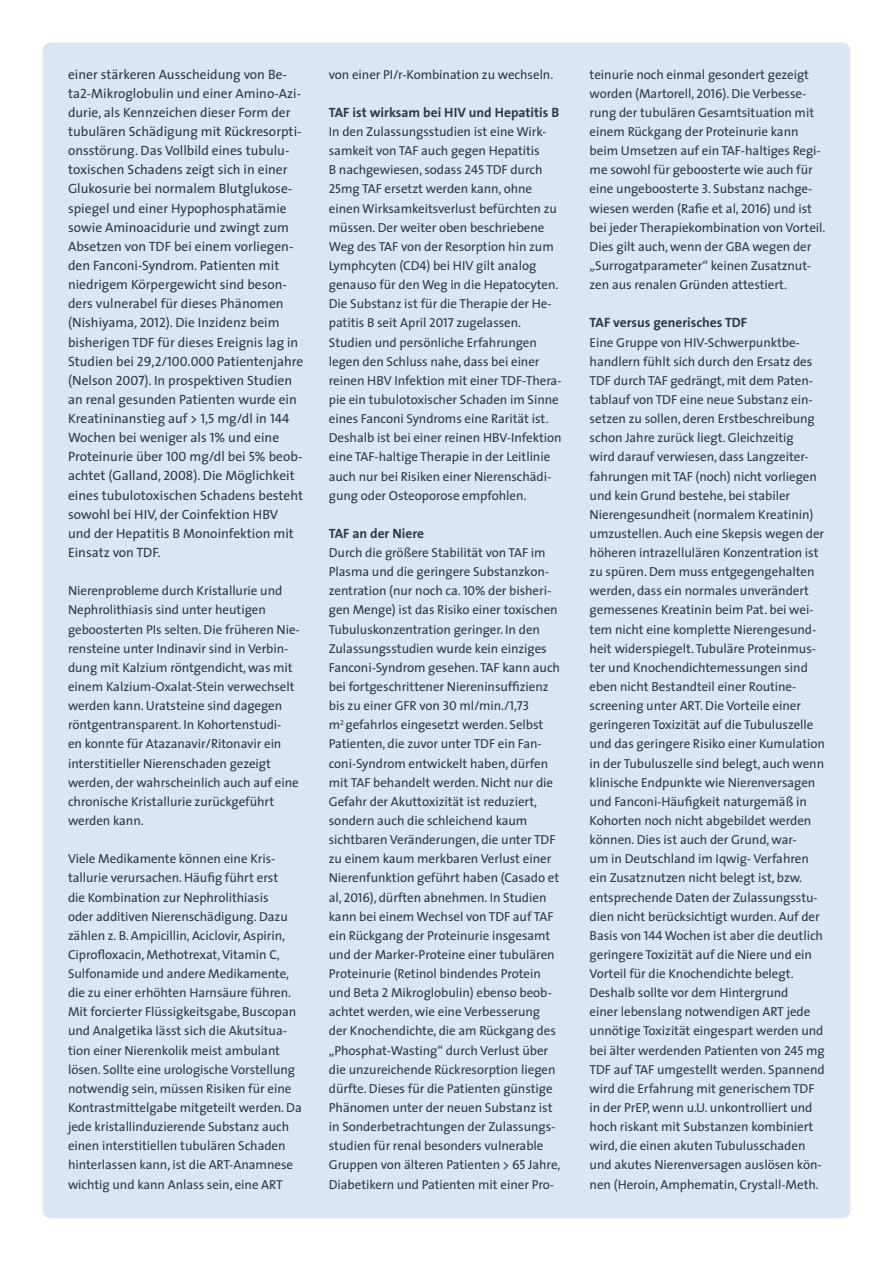
<style>
.page{position:relative;width:893px;height:1263px;background:#fff}
.page>*{position:absolute;margin:0;border:0;box-sizing:border-box;transform-origin:0 0}
.t1{font:13.5px/19.2px "The Sans";color:#2b3a46}
.t2{font:700 13.5px "The Sans";color:#2b3a46}
.t3{font:13.05px/19.2px "The Sans";letter-spacing:-.005em;color:#2b3a46}
.s1{font-family:"The Sans Caps"}
</style>
<div class="page">
<div style="left:43px;top:43px;width:807px;height:1175px;background:#dbe6f4;border-radius:9px"></div>
<p class="t1" style="left:68px;top:64px;width:237px">einer stärkeren Ausscheidung von Be&shy;ta<span class="s1">2</span>-Mikroglobulin und einer Amino-Azi&shy;durie, als Kennzeichen dieser Form der tubulären Schädigung mit Rückresorpti&shy;onsstörung. Das Vollbild eines tubulu&shy;toxischen Schadens zeigt sich in einer Glukosurie bei normalem Blutglukose&shy;spiegel und einer Hypophosphatämie sowie Aminoacidurie und zwingt zum Absetzen von TDF bei einem vorliegen&shy;den Fanconi-Syndrom. Patienten mit niedrigem Körpergewicht sind beson&shy;ders vulnerabel für dieses Phänomen (Nishiyama, <span class="s1">2012</span>). Die Inzidenz beim bisherigen TDF für dieses Ereignis lag in Studien bei <span class="s1">29</span>,<span class="s1">2</span>/<span class="s1">100</span>.<span class="s1">000</span> Patientenjahre (Nelson <span class="s1">2007</span>). In prospektiven Studien an renal gesunden Patienten wurde ein Kreatininanstieg auf &gt; <span class="s1">1</span>,<span class="s1">5</span> mg/dl in <span class="s1">144<br></span>Wochen bei weniger als <span class="s1">1</span>% und eine Proteinurie über <span class="s1">100</span> mg/dl bei <span class="s1">5</span>% beob&shy;achtet (Galland, <span class="s1">2008</span>). Die Möglichkeit eines tubulotoxischen Schadens besteht sowohl bei HIV, der Coinfektion HBV und der Hepatitis B Monoinfektion mit Einsatz von TDF.</p>
<p class="t3" style="left:68px;top:581px;width:233px">Nierenprobleme durch Kristallurie und Nephrolithiasis sind unter heutigen geboosterten PIs selten. Die früheren Nie&shy;rensteine unter Indinavir sind in Verbin&shy;dung mit Kalzium röntgendicht, was mit einem Kalzium-Oxalat-Stein verwechselt werden kann. Uratsteine sind dagegen röntgentransparent. In Kohortenstudi-<br>en konnte für Atazanavir/Ritonavir ein interstitieller Nierenschaden gezeigt werden, der wahrscheinlich auch auf eine chronische Kristallurie zurückgeführt werden kann.</p>
<p class="t3" style="left:68px;top:849px;width:235px">Viele Medikamente können eine Kris&shy;tallurie verursachen. Häufig führt erst<br>die Kombination zur Nephrolithiasis<br>oder additiven Nierenschädigung. Dazu zählen z. B. Ampicillin, Aciclovir, Aspirin, Ciprofloxacin, Methotrexat, Vitamin C, Sulfonamide und andere Medikamente, die zu einer erhöhten Harnsäure führen.<br>Mit forcierter Flüssigkeitsgabe, Buscopan und Analgetika lässt sich die Akutsitua&shy;tion einer Nierenkolik meist ambulant lösen. Sollte eine urologische Vorstellung notwendig sein, müssen Risiken für eine Kontrastmittelgabe mitgeteilt werden. Da jede kristallinduzierende Substanz auch einen interstitiellen tubulären Schaden hinterlassen kann, ist die ART-Anamnese wichtig und kann Anlass sein, eine ART</p>
<p class="t3" style="left:329px;top:64px;width:226px">von einer PI/r-Kombination zu wechseln.</p>
<p class="t2" style="left:329px;top:101px;width:232px">TAF ist wirksam bei HIV und Hepatitis B</p>
<p class="t3" style="left:329px;top:122px;width:234px">In den Zulassungsstudien ist eine Wirk&shy;samkeit von TAF auch gegen Hepatitis<br>B nachgewiesen, sodass <span class="s1">245</span> TDF durch <span class="s1">25</span>mg TAF ersetzt werden kann, ohne einen Wirksamkeitsverlust befürchten zu müssen. Der weiter oben beschriebene Weg des TAF von der Resorption hin zum Lymphcyten (CD<span class="s1">4</span>) bei HIV gilt analog genauso für den Weg in die Hepatocyten.<br>Die Substanz ist für die Therapie der He&shy;patitis B seit April <span class="s1">2017</span> zugelassen.<br>Studien und persönliche Erfahrungen legen den Schluss nahe, dass bei einer reinen HBV Infektion mit einer TDF-Thera&shy;pie ein tubulotoxischer Schaden im Sinne eines Fanconi Syndroms eine Rarität ist.<br>Deshalb ist bei einer reinen HBV-Infektion eine TAF-haltige Therapie in der Leitlinie auch nur bei Risiken einer Nierenschädi&shy;gung oder Osteoporose empfohlen.</p>
<p class="t2" style="left:329px;top:522px;width:97px">TAF an der Niere</p>
<p class="t3" style="left:329px;top:543px;width:233px">Durch die größere Stabilität von TAF im Plasma und die geringere Substanzkon&shy;zentration (nur noch ca. <span class="s1">10</span>% der bisheri&shy;gen Menge) ist das Risiko einer toxischen Tubuluskonzentration geringer. In den Zulassungsstudien wurde kein einziges Fanconi-Syndrom gesehen. TAF kann auch bei fortgeschrittener Niereninsuffizienz bis zu einer GFR von <span class="s1">30</span> ml/min./<span class="s1">1</span>,<span class="s1">73<br></span>m<sup>2</sup> gefahrlos eingesetzt werden. Selbst Patienten, die zuvor unter TDF ein Fan&shy;coni-Syndrom entwickelt haben, dürfen mit TAF behandelt werden. Nicht nur die Gefahr der Akuttoxizität ist reduziert, sondern auch die schleichend kaum sichtbaren Veränderungen, die unter TDF zu einem kaum merkbaren Verlust einer Nierenfunktion geführt haben (Casado et al, <span class="s1">2016</span>), dürften abnehmen. In Studien kann bei einem Wechsel von TDF auf TAF ein Rückgang der Proteinurie insgesamt und der Marker-Proteine einer tubulären Proteinurie (Retinol bindendes Protein und Beta <span class="s1">2</span> Mikroglobulin) ebenso beob&shy;achtet werden, wie eine Verbesserung der Knochendichte, die am Rückgang des „Phosphat-Wasting“ durch Verlust über die unzureichende Rückresorption liegen dürfte. Dieses für die Patienten günstige Phänomen unter der neuen Substanz ist in Sonderbetrachtungen der Zulassungs&shy;studien für renal besonders vulnerable Gruppen von älteren Patienten &gt; <span class="s1">65</span> Jahre, Diabetikern und Patienten mit einer Pro-</p>
<p class="t3" style="left:590px;top:64px;width:237px">teinurie noch einmal gesondert gezeigt worden (Martorell, <span class="s1">2016</span>). Die Verbesse&shy;rung der tubulären Gesamtsituation mit einem Rückgang der Proteinurie kann beim Umsetzen auf ein TAF-haltiges Regi&shy;me sowohl für geboosterte wie auch für eine ungeboosterte <span class="s1">3</span>. Substanz nachge&shy;wiesen werden (Rafie et al, <span class="s1">2016</span>) und ist bei jeder Therapiekombination von Vorteil.<br>Dies gilt auch, wenn der GBA wegen der „Surrogatparameter“ keinen Zusatznut&shy;zen aus renalen Gründen attestiert.</p>
<p class="t2" style="left:590px;top:312px;width:159px">TAF versus generisches TDF</p>
<p class="t3" style="left:590px;top:332px;width:237px">Eine Gruppe von HIV-Schwerpunktbe&shy;handlern fühlt sich durch den Ersatz des TDF durch TAF gedrängt, mit dem Paten&shy;tablauf von TDF eine neue Substanz ein&shy;setzen zu sollen, deren Erstbeschreibung schon Jahre zurück liegt. Gleichzeitig<br>wird darauf verwiesen, dass Langzeiter&shy;fahrungen mit TAF (noch) nicht vorliegen und kein Grund bestehe, bei stabiler Nierengesundheit (normalem Kreatinin) umzustellen. Auch eine Skepsis wegen der höheren intrazellulären Konzentration ist zu spüren. Dem muss entgegengehalten werden, dass ein normales unverändert gemessenes Kreatinin beim Pat. bei wei&shy;tem nicht eine komplette Nierengesund&shy;heit widerspiegelt. Tubuläre Proteinmus&shy;ter und Knochendichtemessungen sind eben nicht Bestandteil einer Routine&shy;screening unter ART. Die Vorteile einer geringeren Toxizität auf die Tubuluszelle und das geringere Risiko einer Kumulation in der Tubuluszelle sind belegt, auch wenn klinische Endpunkte wie Nierenversagen und Fanconi-Häufigkeit naturgemäß in Kohorten noch nicht abgebildet werden können. Dies ist auch der Grund, war-<br>um in Deutschland im Iqwig- Verfahren ein Zusatznutzen nicht belegt ist, bzw. entsprechende Daten der Zulassungsstu&shy;dien nicht berücksichtigt wurden. Auf der Basis von <span class="s1">144</span> Wochen ist aber die deutlich geringere Toxizität auf die Niere und ein Vorteil für die Knochendichte belegt.<br>Deshalb sollte vor dem Hintergrund<br>einer lebenslang notwendigen ART jede unnötige Toxizität eingespart werden und bei älter werdenden Patienten von <span class="s1">245</span> mg TDF auf TAF umgestellt werden. Spannend wird die Erfahrung mit generischem TDF in der PrEP, wenn u.U. unkontrolliert und hoch riskant mit Substanzen kombiniert wird, die einen akuten Tubulusschaden und akutes Nierenversagen auslösen kön&shy;nen (Heroin, Amphematin, Crystall-Meth.</p>
</div>
